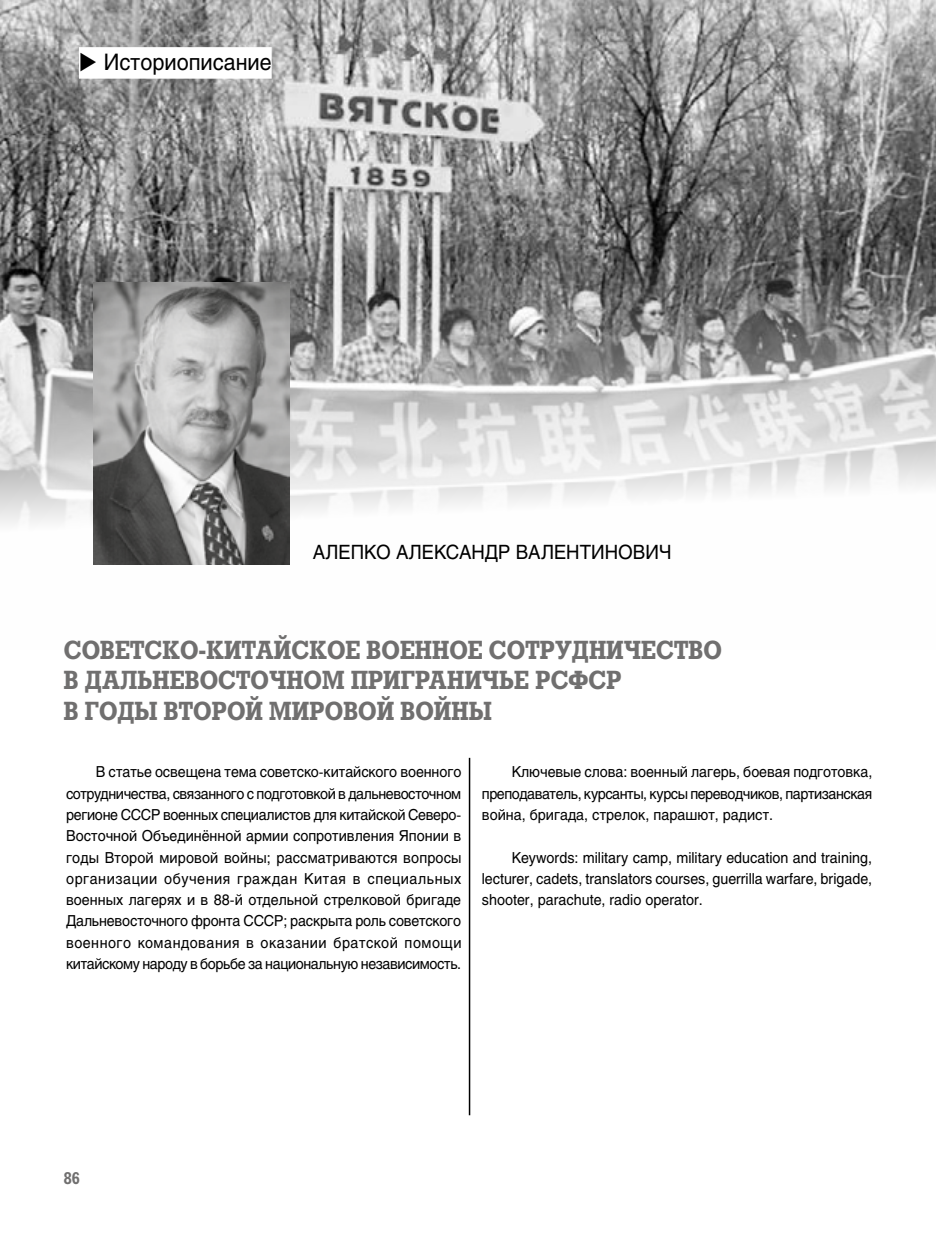
<style>
.page{position:relative;width:936px;height:1234px;background:#fff}
.page>*{position:absolute;margin:0;border:0;box-sizing:border-box;transform-origin:0 0}
.t1{font:700 25.5px/30.6px "Rodeo";color:#706f6f;scale:.9 1}
.t2{font:22.5px "Helios";color:#000;scale:.95 1}
.t3{font:19.5px "Helios";color:#000;scale:.95 1}
.t4{font:700 16.5px "Rodeo";color:#706f6f;scale:.9 1}
.t5{font:15px/21.3px "Helios";color:#000;text-align:justify;scale:.95 1}
</style>
<div class="page">
<img style="left:0;top:0;width:935px;height:565px">
<hr style="left:469px;top:757px;width:1px;height:357px;background:#000">
<img style="left:94px;top:282px;width:195px;height:282px">
<div style="left:79px;top:47px;width:193px;height:32px;background:#fff"></div>
<h2 class="t2" style="left:79px;top:49px;width:204px">◆ Историописание</h2>
<h3 class="t3" style="left:313px;top:540px;width:379px">АЛЕПКО АЛЕКСАНДР ВАЛЕНТИНОВИЧ</h3>
<h1 class="t1" style="left:64px;top:634px;width:732px">СОВЕТСКО-КИТАЙСКОЕ ВОЕННОЕ СОТРУДНИЧЕСТВО<br>В ДАЛЬНЕВОСТОЧНОМ ПРИГРАНИЧЬЕ РСФСР<br>В ГОДЫ ВТОРОЙ МИРОВОЙ ВОЙНЫ</h1>
<p class="t5" style="left:66px;top:761px;width:417px;text-indent:30px">В статье освещена тема советско-китайского военного сотрудничества, связанного с подготовкой в дальневосточном регионе СССР военных специалистов для китайской Северо-Восточной Объединённой армии сопротивления Японии в годы Второй мировой войны; рассматриваются вопросы организации обучения граждан Китая в специальных военных лагерях и в 88-й отдельной стрелковой бригаде Дальневосточного фронта СССР; раскрыта роль советского военного командования в оказании братской помощи китайскому народу в борьбе за национальную независимость.</p>
<p class="t5" style="left:482px;top:761px;width:412px;text-indent:30px">Ключевые слова: военный лагерь, боевая подготовка, преподаватель, курсанты, курсы переводчиков, партизанская война, бригада, стрелок, парашют, радист.</p>
<p class="t5" style="left:482px;top:846px;width:412px;text-indent:30px">Keywords: military camp, military education and training, lecturer, cadets, translators courses, guerrilla warfare, brigade, shooter, parachute, radio operator.</p>
<p class="t4" style="left:64px;top:1167px;width:19px">86</p>
</div>
